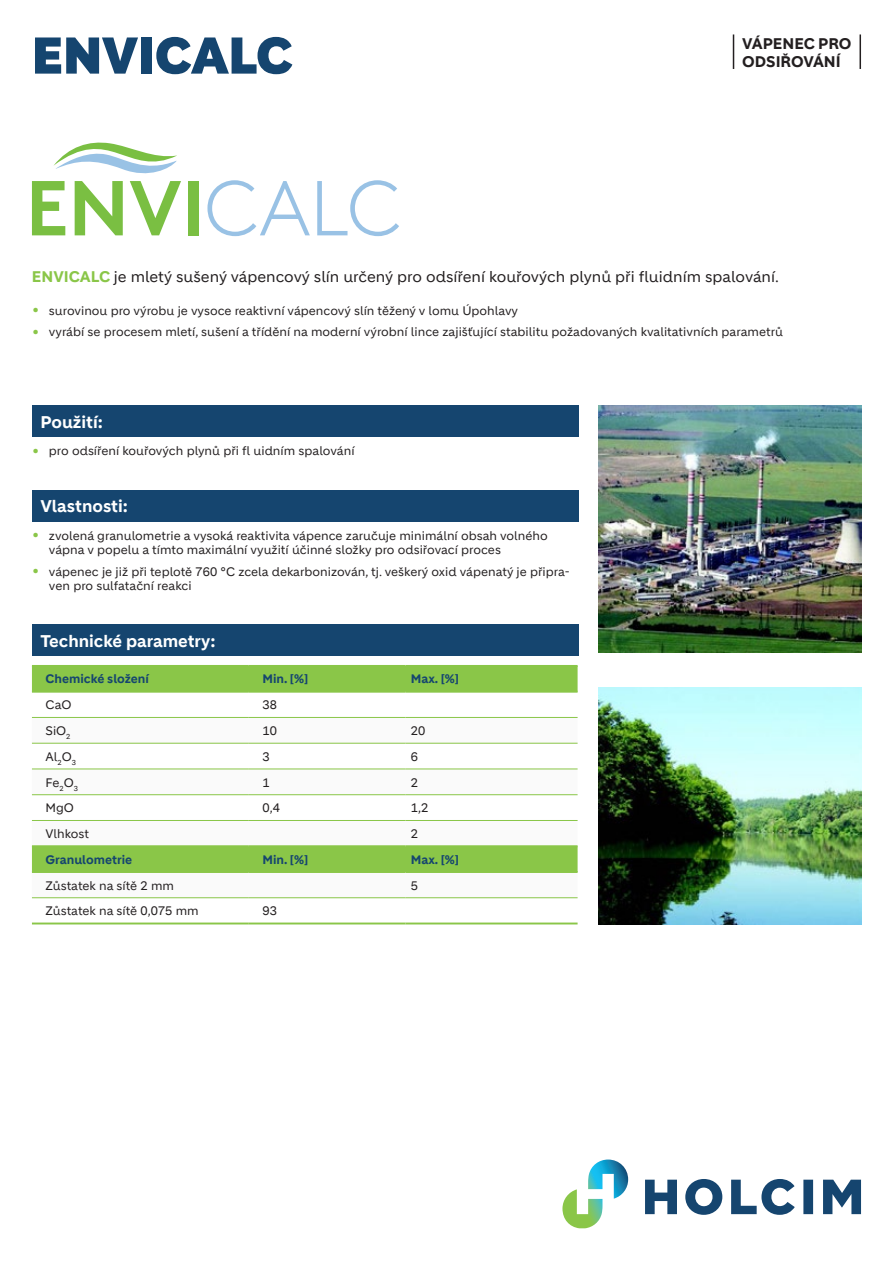
<style>
.page{position:relative;width:893px;height:1263px;background:#fff}
.page>*{position:absolute;margin:0;border:0;box-sizing:border-box;transform-origin:0 0}
.t1{font:900 50.25px "Holcim Headline";color:#15456f}
.t2{font:700 16.5px "Holcim";color:#fff}
.t3{font:15px "Holcim";color:#231f20}
.t4{font:700 15px "Holcim";color:#231f20}
.t5{font:12px/14.4px "Holcim";color:#231f20}
.t6{font:700 12px "Holcim";color:#15456f}
.s1{font-weight:700;color:#8ac648}
.s2{font-size:18px;color:#8ac648}
</style>
<div class="page">
<hr style="left:733px;top:34px;width:1px;height:35px;background:#231f20">
<hr style="left:859px;top:34px;width:2px;height:35px;background:#231f20">
<div style="left:32px;top:405px;width:546px;height:32px;background:#15456f"></div>
<div style="left:32px;top:490px;width:546px;height:32px;background:#15456f"></div>
<div style="left:32px;top:624px;width:546px;height:32px;background:#15456f"></div>
<img style="left:599px;top:405px;width:262px;height:248px">
<img style="left:599px;top:687px;width:262px;height:237px">
<svg style="left:645px;top:1179px;width:216px;height:36px"></svg>
<svg style="left:562px;top:1159px;width:66px;height:69px"></svg>
<svg style="left:207px;top:180px;width:103px;height:56px"></svg>
<svg style="left:317px;top:180px;width:82px;height:56px"></svg>
<div style="left:188px;top:181px;width:11px;height:54px;background:#7abf42"></div>
<svg style="left:32px;top:142px;width:149px;height:93px"></svg>
<div style="left:32px;top:667px;width:546px;height:24px;background:#8ac648"></div>
<svg style="left:32px;top:742px;width:546px;height:129px"></svg>
<hr style="left:32px;top:665px;width:217px;height:2px;background:#8ac648">
<hr style="left:249px;top:665px;width:156px;height:2px;background:#8ac648">
<hr style="left:405px;top:665px;width:173px;height:2px;background:#8ac648">
<hr style="left:32px;top:691px;width:217px;height:2px;background:#8ac648">
<hr style="left:249px;top:691px;width:156px;height:2px;background:#8ac648">
<hr style="left:405px;top:691px;width:173px;height:2px;background:#8ac648">
<hr style="left:32px;top:845px;width:217px;height:2px;background:#8ac648">
<hr style="left:249px;top:845px;width:156px;height:2px;background:#8ac648">
<hr style="left:405px;top:845px;width:173px;height:2px;background:#8ac648">
<hr style="left:32px;top:871px;width:217px;height:2px;background:#8ac648">
<hr style="left:249px;top:871px;width:156px;height:2px;background:#8ac648">
<hr style="left:405px;top:871px;width:173px;height:2px;background:#8ac648">
<hr style="left:32px;top:717px;width:217px;height:1px;background:#8ac648">
<hr style="left:249px;top:717px;width:156px;height:1px;background:#8ac648">
<hr style="left:405px;top:717px;width:173px;height:1px;background:#8ac648">
<hr style="left:32px;top:743px;width:217px;height:1px;background:#8ac648">
<hr style="left:249px;top:743px;width:156px;height:1px;background:#8ac648">
<hr style="left:405px;top:743px;width:173px;height:1px;background:#8ac648">
<hr style="left:32px;top:769px;width:217px;height:1px;background:#8ac648">
<hr style="left:249px;top:769px;width:156px;height:1px;background:#8ac648">
<hr style="left:405px;top:769px;width:173px;height:1px;background:#8ac648">
<hr style="left:32px;top:794px;width:217px;height:1px;background:#8ac648">
<hr style="left:249px;top:794px;width:156px;height:1px;background:#8ac648">
<hr style="left:405px;top:794px;width:173px;height:1px;background:#8ac648">
<hr style="left:32px;top:820px;width:217px;height:1px;background:#8ac648">
<hr style="left:249px;top:820px;width:156px;height:1px;background:#8ac648">
<hr style="left:405px;top:820px;width:173px;height:1px;background:#8ac648">
<hr style="left:32px;top:897px;width:217px;height:1px;background:#8ac648">
<hr style="left:249px;top:897px;width:156px;height:1px;background:#8ac648">
<hr style="left:405px;top:897px;width:173px;height:1px;background:#8ac648">
<hr style="left:32px;top:922px;width:217px;height:2px;background:#8ac648">
<hr style="left:249px;top:922px;width:156px;height:2px;background:#8ac648">
<hr style="left:405px;top:922px;width:173px;height:2px;background:#8ac648">
<p class="t1" style="left:32px;top:26px;width:262px">ENVICALC</p>
<p class="t4" style="left:742px;top:34px;width:111px">VÁPENEC PRO</p>
<p class="t4" style="left:742px;top:52px;width:100px">ODSIŘOVÁNÍ</p>
<p class="t3" style="left:32px;top:268px;width:748px"><span class="s1">ENVICALC</span> je mletý sušený vápencový slín určený pro odsíření kouřových plynů při fluidním spalování.</p>
<p class="t5" style="left:32px;top:303px;width:488px"><span class="s2">•</span> surovinou pro výrobu je vysoce reaktivní vápencový slín těžený v lomu Úpohlavy</p>
<p class="t5" style="left:32px;top:325px;width:752px"><span class="s2">•</span> vyrábí se procesem mletí, sušení a třídění na moderní výrobní lince zajišťující stabilitu požadovaných kvalitativních parametrů</p>
<p class="t2" style="left:40px;top:412px;width:64px">Použití:</p>
<p class="t5" style="left:32px;top:444px;width:324px"><span class="s2">•</span> pro odsíření kouřových plynů při fl uidním spalování</p>
<p class="t2" style="left:40px;top:496px;width:89px">Vlastnosti:</p>
<p class="t5" style="left:49px;top:528px;width:500px;text-indent:-17px"><span class="s2">•</span> zvolená granulometrie a vysoká reaktivita vápence zaručuje minimální obsah volného vápna v popelu a tímto maximální využití účinné složky pro odsiřovací proces</p>
<p class="t5" style="left:49px;top:564px;width:522px;text-indent:-17px"><span class="s2">•</span> vápenec je již při teplotě 760 °C zcela dekarbonizován, tj. veškerý oxid vápenatý je připra&shy;ven pro sulfatační reakci</p>
<p class="t2" style="left:40px;top:631px;width:177px">Technické parametry:</p>
<p class="t6" style="left:46px;top:672px;width:105px">Chemické složení</p>
<p class="t6" style="left:262px;top:672px;width:47px">Min. [%]</p>
<p class="t6" style="left:411px;top:672px;width:50px">Max. [%]</p>
<p class="t5" style="left:46px;top:698px;width:27px">CaO</p>
<p class="t5" style="left:262px;top:698px;width:16px">38</p>
<p class="t5" style="left:46px;top:723px;width:26px">SiO<sub>2</sub></p>
<p class="t5" style="left:262px;top:723px;width:16px">10</p>
<p class="t5" style="left:411px;top:723px;width:16px">20</p>
<p class="t5" style="left:46px;top:749px;width:32px">Al<sub>2</sub>O<sub>3</sub></p>
<p class="t5" style="left:262px;top:749px;width:9px">3</p>
<p class="t5" style="left:411px;top:749px;width:9px">6</p>
<p class="t5" style="left:46px;top:775px;width:34px">Fe<sub>2</sub>O<sub>3</sub></p>
<p class="t5" style="left:262px;top:775px;width:9px">1</p>
<p class="t5" style="left:411px;top:775px;width:9px">2</p>
<p class="t5" style="left:46px;top:801px;width:30px">MgO</p>
<p class="t5" style="left:262px;top:801px;width:19px">0,4</p>
<p class="t5" style="left:411px;top:801px;width:19px">1,2</p>
<p class="t5" style="left:46px;top:827px;width:45px">Vlhkost</p>
<p class="t5" style="left:411px;top:827px;width:9px">2</p>
<p class="t6" style="left:46px;top:852px;width:88px">Granulometrie</p>
<p class="t6" style="left:262px;top:852px;width:47px">Min. [%]</p>
<p class="t6" style="left:411px;top:852px;width:50px">Max. [%]</p>
<p class="t5" style="left:46px;top:878px;width:130px">Zůstatek na sítě 2 mm</p>
<p class="t5" style="left:411px;top:878px;width:9px">5</p>
<p class="t5" style="left:46px;top:904px;width:155px">Zůstatek na sítě 0,075 mm</p>
<p class="t5" style="left:262px;top:904px;width:16px">93</p>
</div>
